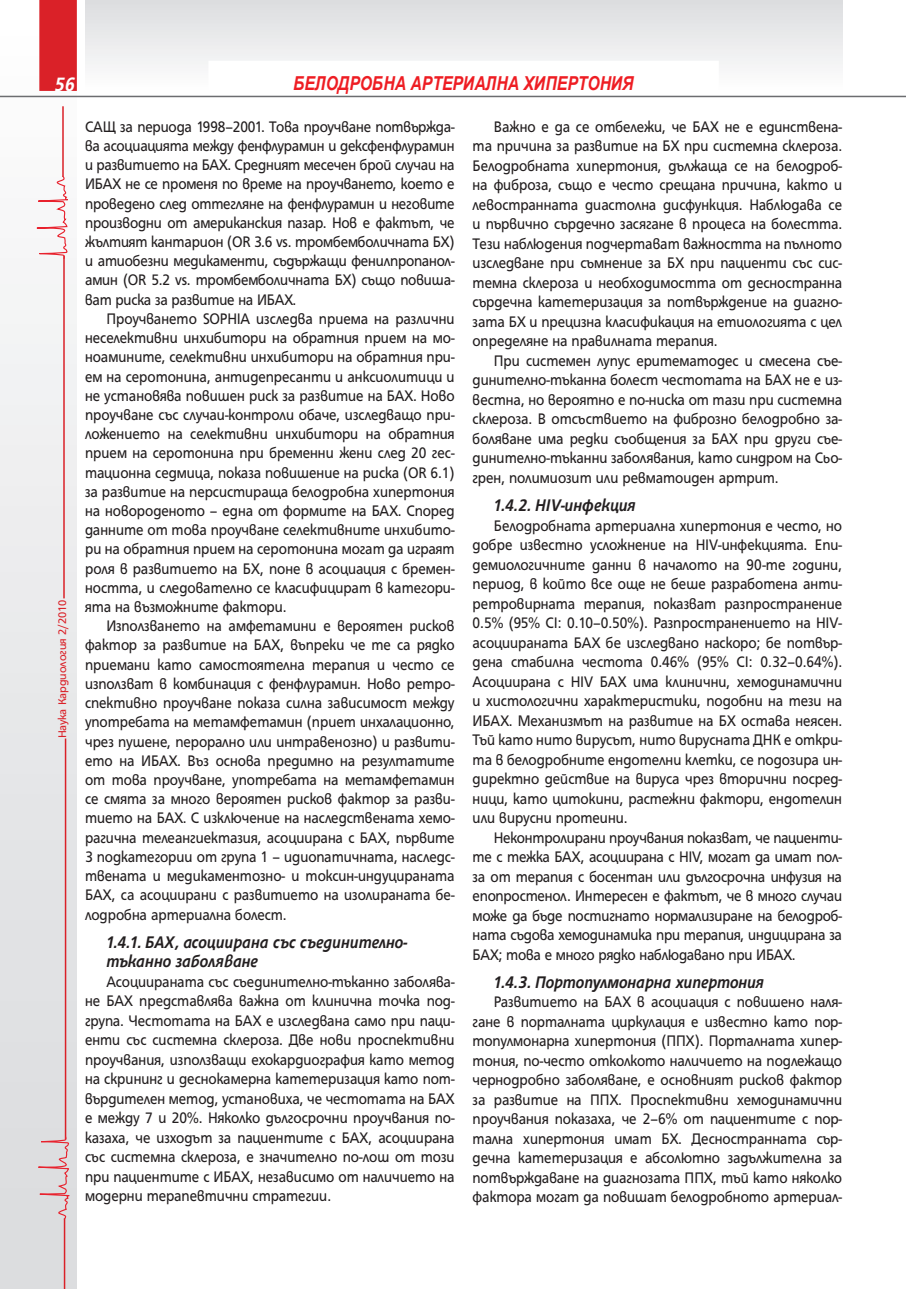
<style>
.page{position:relative;width:906px;height:1289px;background:#fff}
.page>*{position:absolute;margin:0;border:0;box-sizing:border-box;transform-origin:0 0}
.t1{font:italic 700 21px "HS Grotesk Bg";color:#fff;scale:.9 1}
.t2{font:italic 700 19.2px "Arial Narrow";color:#ee1d23}
.t3{font:italic 700 18.15px/19.5px "HS Grotesk Bg";color:#231f20;scale:.89 1}
.t4{font:italic 700 18.15px "HS Grotesk Bg";letter-spacing:-.02em;color:#231f20;scale:.89 1}
.t5{font:16.5px/19.5px "HS Grotesk Bg";color:#231f20;text-align:justify;scale:.9 1}
.t6{font:12px "HS Grotesk Bg";letter-spacing:-.01em;color:#da2128}
</style>
<div class="page">
<div style="left:0;top:0;width:77px;height:1288px;background:linear-gradient(to bottom,#fdfdfd,#d8d7da)"></div>
<div style="left:39px;top:0;width:38px;height:91px;background:#da2128"></div>
<hr style="left:0;top:96px;width:906px;height:1px;background:#6c6d70">
<div style="left:85px;top:0;width:757px;height:91px;background:linear-gradient(to bottom,#dbdddf,#fefefe)"></div>
<div style="left:208px;top:61px;width:511px;height:30px;background:#fff"></div>
<hr style="left:65px;top:738px;width:1px;height:401px;background:#da2128">
<svg style="left:8px;top:1135px;width:63px;height:85px;background:#ddd3d5"></svg>
<hr style="left:64px;top:1218px;width:1px;height:70px;background:#da2128">
<hr style="left:63px;top:256px;width:2px;height:342px;background:#da2128">
<svg style="left:6px;top:175px;width:63px;height:84px"></svg>
<hr style="left:62px;top:106px;width:2px;height:71px;background:#da2128">
<p class="t1" style="left:55px;top:76px;width:24px">56</p>
<p class="t2" style="left:293px;top:72px;width:342px">БЕЛОДРОБНА АРТЕРИАЛНА ХИПЕРТОНИЯ</p>
<p class="t6" style="left:58px;top:738px;width:140px;rotate:-90deg">Наука Кардиология 2/2010</p>
<p class="t5" style="left:85px;top:118px;width:412px">САЩ за периода 1998–2001. Това проучване потвържда&shy;ва асоциацията между фенфлурамин и дексфенфлурамин и развитието на БАХ. Средният месечен брой случаи на ИБАХ не се променя по време на проучването, което е проведено след оттегляне на фенфлурамин и неговите производни от американския пазар. Нов е фактът, че жълтият кантарион (OR 3.6 vs. тромбемболичната БХ) и атиобезни медикаменти, съдържащи фенилпропанол&shy;амин (OR 5.2 vs. тромбемболичната БХ) също повиша&shy;ват риска за развитие на ИБАХ.</p>
<p class="t5" style="left:85px;top:310px;width:412px;text-indent:21px">Проучването SOPHIA изследва приема на различни неселективни инхибитори на обратния прием на мо&shy;ноамините, селективни инхибитори на обратния при&shy;ем на серотонина, антидепресанти и анксиолитици и не установява повишен риск за развитие на БАХ. Ново проучване със случаи-контроли обаче, изследващо при&shy;ложението на селективни инхибитори на обратния прием на серотонина при бременни жени след 20 гес&shy;тационна седмица, показа повишение на риска (OR 6.1) за развитие на персистираща белодробна хипертония на новороденото – една от формите на БАХ. Според данните от това проучване селективните инхибито&shy;ри на обратния прием на серотонина могат да играят роля в развитието на БХ, поне в асоциация с бремен&shy;ността, и следователно се класифицират в категори&shy;ята на възможните фактори.</p>
<p class="t5" style="left:85px;top:617px;width:412px;text-indent:21px">Използването на амфетамини е вероятен рисков фактор за развитие на БАХ, въпреки че те са рядко приемани като самостоятелна терапия и често се използват в комбинация с фенфлурамин. Ново ретро&shy;спективно проучване показа силна зависимост между употребата на метамфетамин (приет инхалационно, чрез пушене, перорално или интравенозно) и развити&shy;ето на ИБАХ. Въз основа предимно на резултатите от това проучване, употребата на метамфетамин се смята за много вероятен рисков фактор за разви&shy;тието на БАХ. С изключение на наследствената хемо&shy;рагична телеангиектазия, асоциирана с БАХ, първите 3 подкатегории от група 1 – идиопатичната, наследс&shy;твената и медикаментозно- и токсин-индуцираната БАХ, са асоциирани с развитието на изолираната бе&shy;лодробна артериална болест.</p>
<p class="t3" style="left:106px;top:933px;width:340px">1.4.1. БАХ, асоциирана със съединително&shy;тъканно заболяване</p>
<p class="t5" style="left:85px;top:972px;width:412px;text-indent:21px">Асоциираната със съединително-тъканно заболява&shy;не БАХ представлява важна от клинична точка под&shy;група. Честотата на БАХ е изследвана само при паци&shy;енти със системна склероза. Две нови проспективни проучвания, използващи ехокардиография като метод на скрининг и деснокамерна катетеризация като пот&shy;върдителен метод, установиха, че честотата на БАХ е между 7 и 20%. Няколко дългосрочни проучвания по&shy;казаха, че изходът за пациентите с БАХ, асоциирана със системна склероза, е значително по-лош от този при пациентите с ИБАХ, независимо от наличието на модерни терапевтични стратегии.</p>
<p class="t5" style="left:472px;top:118px;width:412px;text-indent:21px">Важно е да се отбележи, че БАХ не е единствена&shy;та причина за развитие на БХ при системна склероза.<br>Белодробната хипертония, дължаща се на белодроб&shy;на фиброза, също е често срещана причина, както и левостранната диастолна дисфункция. Наблюдава се и първично сърдечно засягане в процеса на болестта.<br>Тези наблюдения подчертават важността на пълното изследване при съмнение за БХ при пациенти със сис&shy;темна склероза и необходимостта от десностранна сърдечна катетеризация за потвърждение на диагно&shy;зата БХ и прецизна класификация на етиологията с цел определяне на правилната терапия.</p>
<p class="t5" style="left:472px;top:352px;width:412px;text-indent:21px">При системен лупус еритематодес и смесена съе&shy;динително-тъканна болест честотата на БАХ не е из&shy;вестна, но вероятно е по-ниска от тази при системна склероза. В отсъствието на фиброзно белодробно за&shy;боляване има редки съобщения за БАХ при други съе&shy;динително-тъканни заболявания, като синдром на Сьо&shy;грен, полимиозит или ревматоиден артрит.</p>
<p class="t3" style="left:494px;top:496px;width:161px">1.4.2. HIV-инфекция</p>
<p class="t5" style="left:472px;top:516px;width:412px;text-indent:21px">Белодробната артериална хипертония е често, но добре известно усложнение на HIV-инфекцията. Епи&shy;демиологичните данни в началото на 90-те години, период, в който все още не беше разработена анти&shy;ретровирната терапия, показват разпространение 0.5% (95% CI: 0.10–0.50%). Разпространението на HIV&shy;асоциираната БАХ бе изследвано наскоро; бе потвър&shy;дена стабилна честота 0.46% (95% CI: 0.32–0.64%).<br>Асоциирана с HIV БАХ има клинични, хемодинамични и хистологични характеристики, подобни на тези на ИБАХ. Механизмът на развитие на БХ остава неясен.<br>Тъй като нито вирусът, нито вирусната ДНК е откри&shy;та в белодробните ендотелни клетки, се подозира ин&shy;директно действие на вируса чрез вторични посред&shy;ници, като цитокини, растежни фактори, ендотелин или вирусни протеини.</p>
<p class="t5" style="left:472px;top:828px;width:412px;text-indent:21px">Неконтролирани проучвания показват, че пациенти&shy;те с тежка БАХ, асоциирана с HIV, могат да имат пол&shy;за от терапия с босентан или дългосрочна инфузия на епопростенол. Интересен е фактът, че в много случаи може да бъде постигнато нормализиране на белодроб&shy;ната съдова хемодинамика при терапия, индицирана за БАХ; това е много рядко наблюдавано при ИБАХ.</p>
<p class="t4" style="left:494px;top:975px;width:305px">1.4.3. Портопулмонарна хипертония</p>
<p class="t5" style="left:472px;top:993px;width:412px;text-indent:21px">Развитието на БАХ в асоциация с повишено наля&shy;гане в порталната циркулация е известно като пор&shy;топулмонарна хипертония (ППХ). Порталната хипер&shy;тония, по-често отколкото наличието на подлежащо чернодробно заболяване, е основният рисков фактор за развитие на ППХ. Проспективни хемодинамични проучвания показаха, че 2–6% от пациентите с пор&shy;тална хипертония имат БХ. Десностранната сър&shy;дечна катетеризация е абсолютно задължителна за потвърждаване на диагнозата ППХ, тъй като няколко фактора могат да повишат белодробното артериал-</p>
</div>
